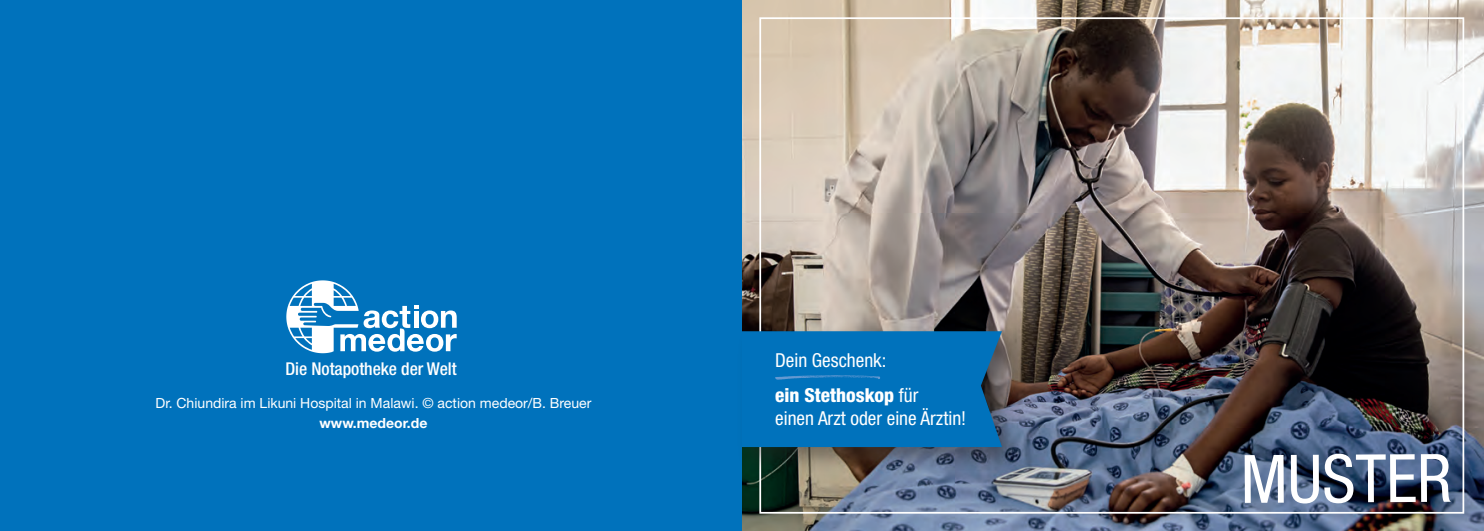
<style>
.page{position:relative;width:1484px;height:531px;background:#fff}
.page>*{position:absolute;margin:0;border:0;box-sizing:border-box;transform-origin:0 0}
.t1{font:condensed 66.85px "Helvetica Neue LT Std";letter-spacing:-.005em;color:#fff}
.t2{font:condensed 19.25px "Helvetica Neue LT Std";color:#fff}
.t3{font:800 condensed 19.25px "Helvetica Neue LT Std";color:#fff}
.t4{font:500 condensed 17.68px "Helvetica Neue LT Std";color:#fff}
.t5{font:14px "Helvetica Neue LT Std";color:#fff}
.t6{font:700 14px "Helvetica Neue LT Std";color:#fff}
.s1{font-weight:400}
</style>
<div class="page">
<img style="left:742px;top:0;width:741px;height:531px">
<div style="left:0;top:0;width:742px;height:531px;background:#0072bc"></div>
<svg style="left:286px;top:280px;width:170px;height:73px"></svg>
<div style="left:735px;top:325px;width:292px;height:149px;background:#231f20;opacity:.45"></div>
<div style="left:742px;top:331px;width:259px;height:116px;background:#0072bc"></div>
<p class="t4" style="left:285px;top:358px;width:173px">Die Notapotheke der Welt</p>
<p class="t5" style="left:155px;top:395px;width:437px">Dr. Chiundira im Likuni Hospital in Malawi. © action medeor/B. Breuer</p>
<p class="t6" style="left:319px;top:414px;width:109px">www.medeor.de</p>
<p class="t2" style="left:775px;top:349px;width:113px">Dein Geschenk:</p>
<p class="t3" style="left:775px;top:383px;width:145px">ein Stethoskop <span class="s1">für</span></p>
<p class="t2" style="left:775px;top:407px;width:192px">einen Arzt oder eine Ärztin!</p>
<h1 class="t1" style="left:1240px;top:440px;width:213px">MUSTER</h1>
</div>
